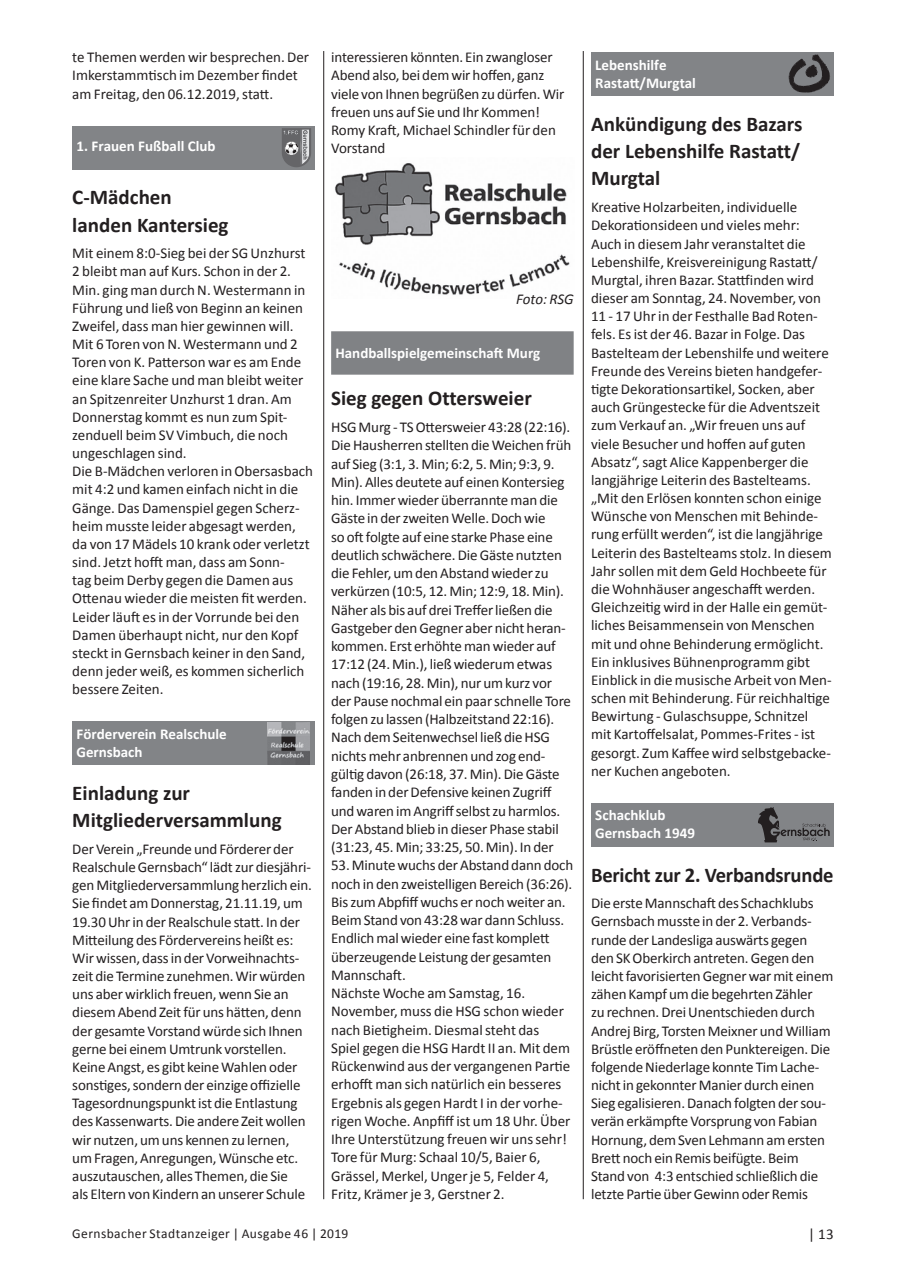
<style>
.page{position:relative;width:902px;height:1280px;background:#fff}
.page>*{position:absolute;margin:0;border:0;box-sizing:border-box;transform-origin:0 0}
.t1{font:700 21px/27.2px "Calibri";color:#231f20}
.t2{font:15px/18.1px "Calibri";letter-spacing:-.01em;color:#231f20}
.t3{font:700 15px/18px "Calibri";color:#fff}
.t4{font:italic 15px "Calibri";letter-spacing:-.01em;color:#231f20}
.t5{font:13.5px "Calibri";letter-spacing:.025em;color:#231f20}
</style>
<div class="page">
<hr style="left:583px;top:51px;width:1px;height:1148px;background:#231f20">
<hr style="left:323px;top:51px;width:1px;height:1148px;background:#231f20">
<div style="left:72px;top:126px;width:243px;height:43px;background:#828487"></div>
<svg style="left:282px;top:128px;width:29px;height:39px"></svg>
<div style="left:72px;top:721px;width:243px;height:44px;background:#828487"></div>
<img style="left:267px;top:722px;width:42px;height:42px">
<img style="left:335px;top:163px;width:235px;height:132px">
<div style="left:331px;top:331px;width:242px;height:44px;background:#808285"></div>
<div style="left:591px;top:53px;width:242px;height:43px;background:#828487"></div>
<svg style="left:788px;top:54px;width:42px;height:39px"></svg>
<div style="left:591px;top:803px;width:242px;height:43px;background:#828487"></div>
<svg style="left:758px;top:807px;width:71px;height:35px"></svg>
<p class="t2" style="left:72px;top:48px;width:238px">te Themen werden wir besprechen. Der<br>Imkerstammtisch im Dezember findet am Freitag, den 06.12.2019, statt.</p>
<p class="t3" style="left:77px;top:137px;width:140px">1. Frauen Fußball Club</p>
<h1 class="t1" style="left:72px;top:184px;width:158px">C-Mädchen landen Kantersieg</h1>
<p class="t2" style="left:72px;top:244px;width:242px">Mit einem 8:0-Sieg bei der SG Unzhurst 2 bleibt man auf Kurs. Schon in der 2.<br>Min. ging man durch N. Westermann in Führung und ließ von Beginn an keinen Zweifel, dass man hier gewinnen will.<br>Mit 6 Toren von N. Westermann und 2<br>Toren von K. Patterson war es am Ende eine klare Sache und man bleibt weiter an Spitzenreiter Unzhurst 1 dran. Am Donnerstag kommt es nun zum Spit&shy;zenduell beim SV Vimbuch, die noch ungeschlagen sind.<br>Die B-Mädchen verloren in Obersasbach mit 4:2 und kamen einfach nicht in die Gänge. Das Damenspiel gegen Scherz&shy;heim musste leider abgesagt werden, da von 17 Mädels 10 krank oder verletzt sind. Jetzt hofft man, dass am Sonn-<br>tag beim Derby gegen die Damen aus Ottenau wieder die meisten fit werden.<br>Leider läuft es in der Vorrunde bei den Damen überhaupt nicht, nur den Kopf steckt in Gernsbach keiner in den Sand, denn jeder weiß, es kommen sicherlich bessere Zeiten.</p>
<p class="t3" style="left:77px;top:725px;width:152px">Förderverein Realschule<br>Gernsbach</p>
<h1 class="t1" style="left:72px;top:779px;width:211px">Einladung zur<br>Mitgliederversammlung</h1>
<p class="t2" style="left:72px;top:840px;width:241px">Der Verein „Freunde und Förderer der Realschule Gernsbach“ lädt zur diesjähri&shy;gen Mitgliederversammlung herzlich ein.<br>Sie findet am Donnerstag, 21.11.19, um 19.30 Uhr in der Realschule statt. In der Mitteilung des Fördervereins heißt es:<br>Wir wissen, dass in der Vorweihnachts&shy;zeit die Termine zunehmen. Wir würden uns aber wirklich freuen, wenn Sie an diesem Abend Zeit für uns hätten, denn der gesamte Vorstand würde sich Ihnen gerne bei einem Umtrunk vorstellen.<br>Keine Angst, es gibt keine Wahlen oder sonstiges, sondern der einzige offizielle Tagesordnungspunkt ist die Entlastung des Kassenwarts. Die andere Zeit wollen wir nutzen, um uns kennen zu lernen, um Fragen, Anregungen, Wünsche etc. auszutauschen, alles Themen, die Sie<br>als Eltern von Kindern an unserer Schule</p>
<p class="t2" style="left:331px;top:48px;width:235px">interessieren könnten. Ein zwangloser<br>Abend also, bei dem wir hoffen, ganz viele von Ihnen begrüßen zu dürfen. Wir freuen uns auf Sie und Ihr Kommen!<br>Romy Kraft, Michael Schindler für den<br>Vorstand</p>
<p class="t4" style="left:516px;top:289px;width:59px">Foto: RSG</p>
<p class="t3" style="left:335px;top:344px;width:206px">Handballspielgemeinschaft Murg</p>
<h1 class="t1" style="left:331px;top:385px;width:202px">Sieg gegen Ottersweier</h1>
<p class="t2" style="left:331px;top:418px;width:242px">HSG Murg - TS Ottersweier 43:28 (22:16).<br>Die Hausherren stellten die Weichen früh auf Sieg (3:1, 3. Min; 6:2, 5. Min; 9:3, 9.<br>Min). Alles deutete auf einen Kontersieg hin. Immer wieder überrannte man die Gäste in der zweiten Welle. Doch wie<br>so oft folgte auf eine starke Phase eine deutlich schwächere. Die Gäste nutzten die Fehler, um den Abstand wieder zu verkürzen (10:5, 12. Min; 12:9, 18. Min).<br>Näher als bis auf drei Treffer ließen die Gastgeber den Gegner aber nicht heran&shy;kommen. Erst erhöhte man wieder auf 17:12 (24. Min.), ließ wiederum etwas nach (19:16, 28. Min), nur um kurz vor der Pause nochmal ein paar schnelle Tore folgen zu lassen (Halbzeitstand 22:16).<br>Nach dem Seitenwechsel ließ die HSG nichts mehr anbrennen und zog end&shy;gültig davon (26:18, 37. Min). Die Gäste fanden in der Defensive keinen Zugriff und waren im Angriff selbst zu harmlos.<br>Der Abstand blieb in dieser Phase stabil (31:23, 45. Min; 33:25, 50. Min). In der</p>
<p class="t2" style="left:331px;top:856px;width:244px">53. Minute wuchs der Abstand dann doch noch in den zweistelligen Bereich (36:26).<br>Bis zum Abpfiff wuchs er noch weiter an.<br>Beim Stand von 43:28 war dann Schluss.<br>Endlich mal wieder eine fast komplett überzeugende Leistung der gesamten Mannschaft.<br>Nächste Woche am Samstag, 16.<br>November, muss die HSG schon wieder nach Bietigheim. Diesmal steht das<br>Spiel gegen die HSG Hardt II an. Mit dem Rückenwind aus der vergangenen Partie erhofft man sich natürlich ein besseres Ergebnis als gegen Hardt I in der vorhe&shy;rigen Woche. Anpfiff ist um 18 Uhr. Über Ihre Unterstützung freuen wir uns sehr!<br>Tore für Murg: Schaal 10/5, Baier 6, Grässel, Merkel, Unger je 5, Felder 4, Fritz, Krämer je 3, Gerstner 2.</p>
<p class="t3" style="left:595px;top:56px;width:102px">Lebenshilfe<br>Rastatt/Murgtal</p>
<h1 class="t1" style="left:591px;top:111px;width:213px;text-align:justify">Ankündigung des Bazars der Lebenshilfe Rastatt/ Murgtal</h1>
<p class="t2" style="left:591px;top:198px;width:242px">Kreative Holzarbeiten, individuelle Dekorationsideen und vieles mehr:<br>Auch in diesem Jahr veranstaltet die Lebenshilfe, Kreisvereinigung Rastatt/ Murgtal, ihren Bazar. Stattfinden wird dieser am Sonntag, 24. November, von 11 - 17 Uhr in der Festhalle Bad Roten&shy;fels. Es ist der 46. Bazar in Folge. Das Bastelteam der Lebenshilfe und weitere Freunde des Vereins bieten handgefer&shy;tigte Dekorationsartikel, Socken, aber auch Grüngestecke für die Adventszeit zum Verkauf an. „Wir freuen uns auf viele Besucher und hoffen auf guten Absatz“, sagt Alice Kappenberger die langjährige Leiterin des Bastelteams. „Mit den Erlösen konnten schon einige Wünsche von Menschen mit Behinde&shy;rung erfüllt werden“, ist die langjährige Leiterin des Bastelteams stolz. In diesem Jahr sollen mit dem Geld Hochbeete für die Wohnhäuser angeschafft werden.<br>Gleichzeitig wird in der Halle ein gemüt&shy;liches Beisammensein von Menschen mit und ohne Behinderung ermöglicht.<br>Ein inklusives Bühnenprogramm gibt Einblick in die musische Arbeit von Men&shy;schen mit Behinderung. Für reichhaltige Bewirtung - Gulaschsuppe, Schnitzel mit Kartoffelsalat, Pommes-Frites - ist gesorgt. Zum Kaffee wird selbstgebacke&shy;ner Kuchen angeboten.</p>
<p class="t3" style="left:595px;top:806px;width:101px">Schachklub<br>Gernsbach 1949</p>
<h1 class="t1" style="left:591px;top:861px;width:244px">Bericht zur 2. Verbandsrunde</h1>
<p class="t2" style="left:591px;top:894px;width:244px">Die erste Mannschaft des Schachklubs Gernsbach musste in der 2. Verbands&shy;runde der Landesliga auswärts gegen den SK Oberkirch antreten. Gegen den leicht favorisierten Gegner war mit einem zähen Kampf um die begehrten Zähler<br>zu rechnen. Drei Unentschieden durch Andrej Birg, Torsten Meixner und William Brüstle eröffneten den Punktereigen. Die folgende Niederlage konnte Tim Lache&shy;nicht in gekonnter Manier durch einen Sieg egalisieren. Danach folgten der sou&shy;verän erkämpfte Vorsprung von Fabian Hornung, dem Sven Lehmann am ersten Brett noch ein Remis beifügte. Beim Stand von 4:3 entschied schließlich die letzte Partie über Gewinn oder Remis</p>
<p class="t5" style="left:72px;top:1225px;width:277px">Gernsbacher Stadtanzeiger | Ausgabe 46 | 2019</p>
<p class="t2" style="left:808px;top:1225px;width:27px">| 13</p>
</div>
